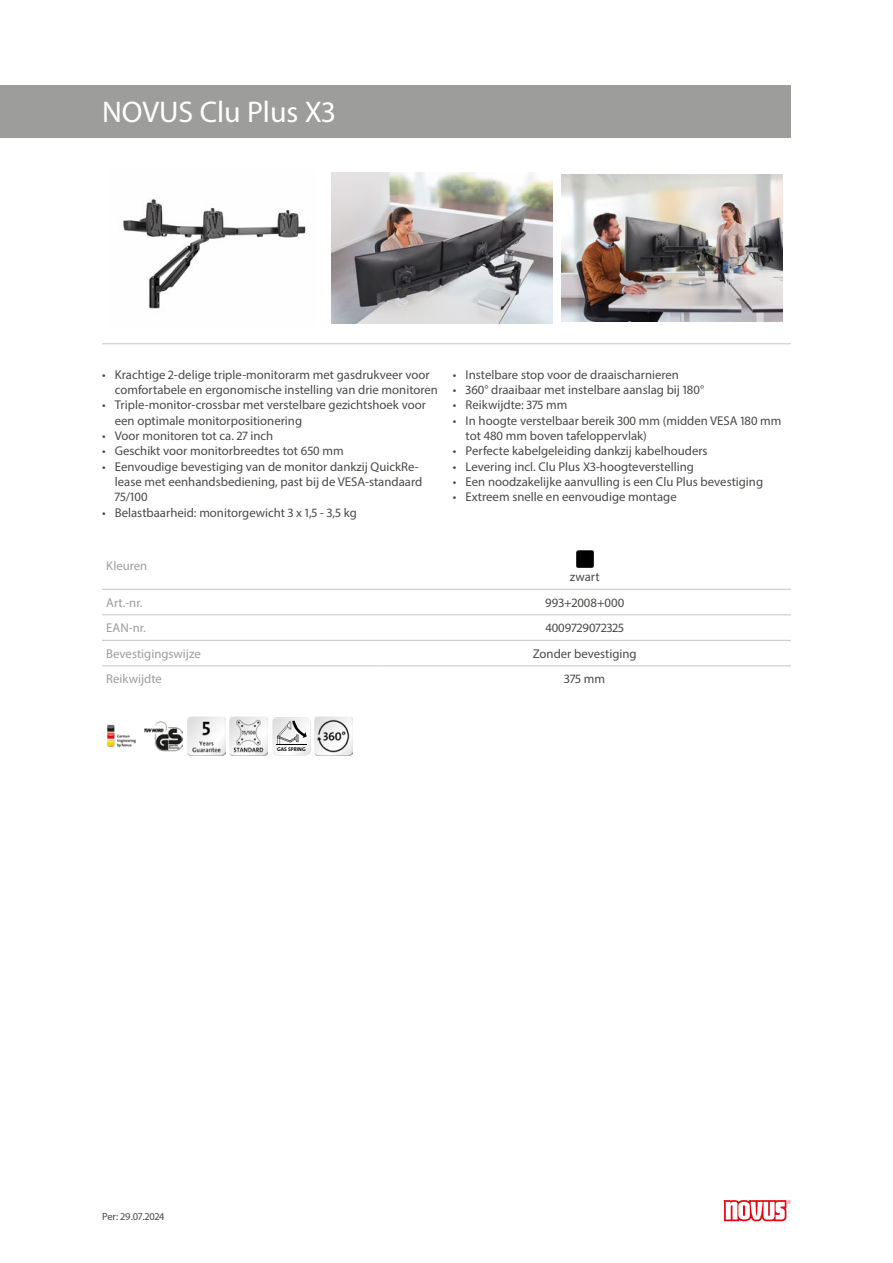
<style>
.page{position:relative;width:893px;height:1263px;background:#fff}
.page>*{position:absolute;margin:0;border:0;box-sizing:border-box;transform-origin:0 0}
.Produktname{font:30px "Myriad Pro";color:#fff}
.Produkttabelle_Zentr{font:12.75px/15.3px "Myriad Pro";color:#4a4a49}
.Produkttabelle_Links{font:12.75px "Myriad Pro";color:#9d9d9c}
.Farbildtext{font:12.75px "Myriad Pro";letter-spacing:.01em;color:#4a4a49}
.t1{font:10.5px "Myriad Pro";color:#4a4a49}
.cIMG{font:700 5.4px "The Sans Os F";color:#000}
</style>
<div class="page">
<img style="left:123px;top:199px;width:183px;height:110px">
<img style="left:332px;top:173px;width:221px;height:150px">
<img style="left:561px;top:174px;width:221px;height:148px">
<hr style="left:102px;top:343px;width:689px;height:1px;background:#c6c6c6">
<img style="left:107px;top:724px;width:29px;height:24px">
<img style="left:145px;top:721px;width:38px;height:31px">
<img style="left:187px;top:717px;width:38px;height:38px">
<img style="left:230px;top:717px;width:38px;height:38px">
<img style="left:273px;top:719px;width:37px;height:36px">
<svg style="left:272px;top:717px;width:37px;height:34px"></svg>
<img style="left:315px;top:717px;width:38px;height:38px">
<svg style="left:724px;top:1200px;width:67px;height:21px"></svg>
<div style="left:0;top:85px;width:791px;height:53px;background:#9d9d9c"></div>
<hr style="left:102px;top:589px;width:276px;height:1px;background:#c6c6c6">
<hr style="left:378px;top:589px;width:413px;height:1px;background:#c6c6c6">
<hr style="left:102px;top:614px;width:276px;height:1px;background:#c6c6c6">
<hr style="left:378px;top:614px;width:413px;height:1px;background:#c6c6c6">
<hr style="left:102px;top:640px;width:276px;height:1px;background:#c6c6c6">
<hr style="left:378px;top:640px;width:413px;height:1px;background:#c6c6c6">
<hr style="left:102px;top:665px;width:276px;height:1px;background:#c6c6c6">
<hr style="left:378px;top:665px;width:413px;height:1px;background:#c6c6c6">
<img style="left:576px;top:551px;width:17px;height:17px">
<p class="Produktname" style="left:102px;top:94px;width:235px">NOVUS Clu Plus X3</p>
<p class="Produkttabelle_Zentr" style="left:115px;top:367px;width:325px;text-indent:-13px">• Krachtige 2-delige triple-monitorarm met gasdrukveer voor comfortabele en ergonomische instelling van drie monitoren</p>
<p class="Produkttabelle_Zentr" style="left:115px;top:397px;width:313px;text-indent:-13px">• Triple-monitor-crossbar met verstelbare gezichtshoek voor een optimale monitorpositionering</p>
<p class="Produkttabelle_Zentr" style="left:102px;top:428px;width:173px">• Voor monitoren tot ca. 27 inch</p>
<p class="Produkttabelle_Zentr" style="left:102px;top:443px;width:243px">• Geschikt voor monitorbreedtes tot 650 mm</p>
<p class="Produkttabelle_Zentr" style="left:115px;top:458px;width:309px;text-indent:-13px">• Eenvoudige bevestiging van de monitor dankzij QuickRe&shy;lease met eenhandsbediening, past bij de VESA-standaard<br>75/100</p>
<p class="Produkttabelle_Zentr" style="left:102px;top:504px;width:256px">• Belastbaarheid: monitorgewicht 3 x 1,5 - 3,5 kg</p>
<p class="Produkttabelle_Zentr" style="left:453px;top:367px;width:228px">• Instelbare stop voor de draaischarnieren</p>
<p class="Produkttabelle_Zentr" style="left:453px;top:382px;width:253px">• 360° draaibaar met instelbare aanslag bij 180°</p>
<p class="Produkttabelle_Zentr" style="left:453px;top:397px;width:116px">• Reikwijdte: 375 mm</p>
<p class="Produkttabelle_Zentr" style="left:466px;top:413px;width:317px;text-indent:-13px">• In hoogte verstelbaar bereik 300 mm (midden VESA 180 mm tot 480 mm boven tafeloppervlak)</p>
<p class="Produkttabelle_Zentr" style="left:453px;top:443px;width:256px">• Perfecte kabelgeleiding dankzij kabelhouders</p>
<p class="Produkttabelle_Zentr" style="left:453px;top:458px;width:243px">• Levering incl. Clu Plus X3-hoogteverstelling</p>
<p class="Produkttabelle_Zentr" style="left:453px;top:474px;width:312px">• Een noodzakelijke aanvulling is een Clu Plus bevestiging</p>
<p class="Produkttabelle_Zentr" style="left:453px;top:489px;width:225px">• Extreem snelle en eenvoudige montage</p>
<p class="Produkttabelle_Links" style="left:106px;top:558px;width:42px">Kleuren</p>
<p class="Farbildtext" style="left:570px;top:569px;width:31px">zwart</p>
<p class="Produkttabelle_Links" style="left:106px;top:595px;width:38px">Art.-nr.</p>
<p class="Produkttabelle_Zentr" style="left:545px;top:595px;width:81px">993+2008+000</p>
<p class="Produkttabelle_Links" style="left:106px;top:620px;width:41px">EAN-nr.</p>
<p class="Produkttabelle_Zentr" style="left:545px;top:620px;width:80px">4009729072325</p>
<p class="Produkttabelle_Links" style="left:106px;top:646px;width:96px">Bevestigingswijze</p>
<p class="Produkttabelle_Zentr" style="left:533px;top:646px;width:105px">Zonder bevestiging</p>
<p class="Produkttabelle_Links" style="left:106px;top:671px;width:57px">Reikwijdte</p>
<p class="Produkttabelle_Zentr" style="left:564px;top:671px;width:42px">375 mm</p>
<p class="cIMG" style="left:277px;top:745px;width:30px">GAS SPRING</p>
<p class="t1" style="left:102px;top:1210px;width:64px">Per: 29.07.2024</p>
</div>
